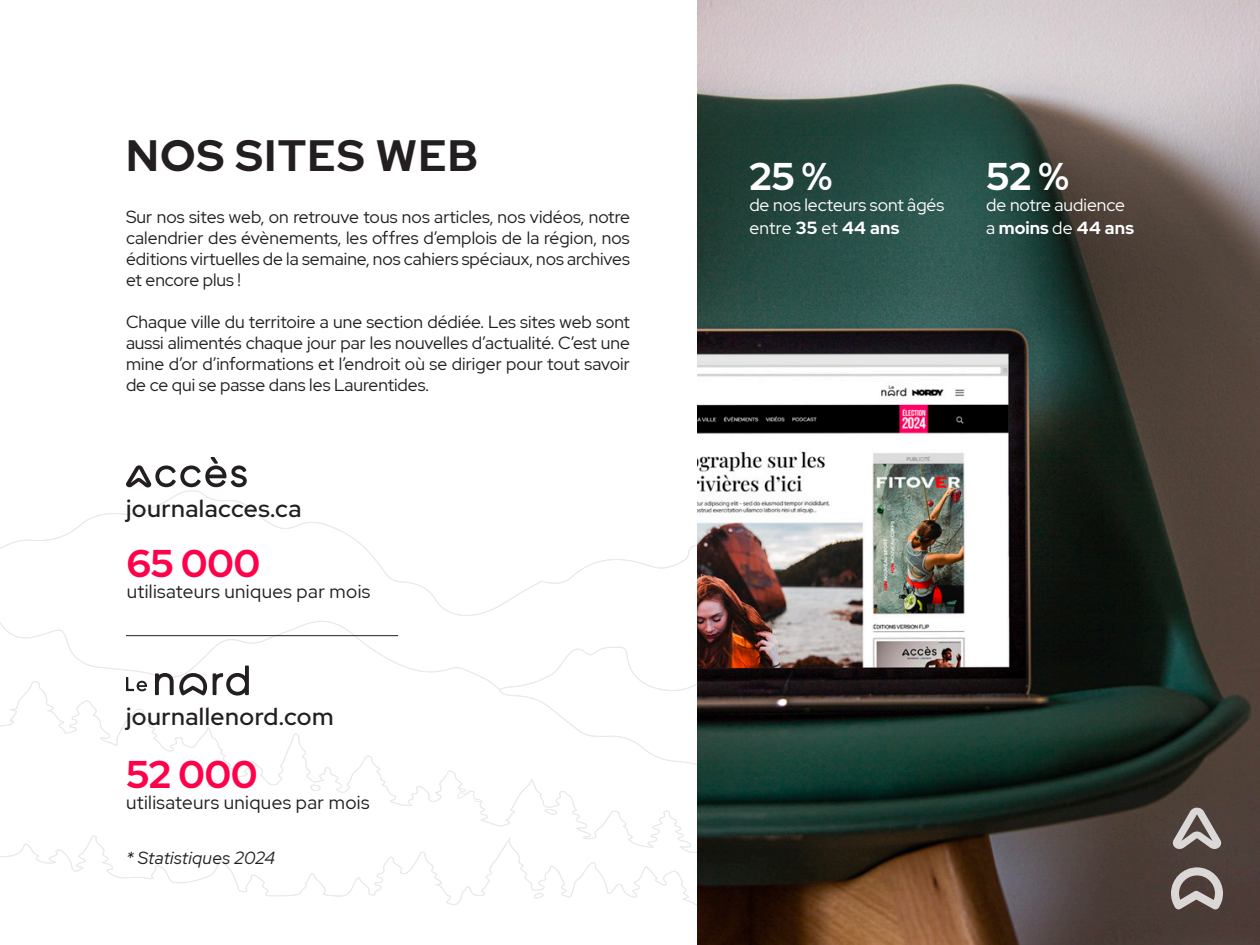
<style>
.page{position:relative;width:1260px;height:945px;background:#fff}
.page>*{position:absolute;margin:0;border:0;box-sizing:border-box;transform-origin:0 0}
.t1{font:700 43.75px "Red Hat Display";letter-spacing:.03em;color:#231f20}
.t2{font:700 38.5px "Red Hat Display";color:#ff004a}
.t3{font:700 38.5px "Red Hat Display";color:#fff}
.t4{font:500 24.5px "Red Hat Display";letter-spacing:.02em;color:#231f20}
.t5{font:18.9px "Red Hat Display";letter-spacing:.02em;color:#231f20}
.t6{font:17.5px/21px "Red Hat Display";color:#231f20;text-align:justify}
.t7{font:17.5px/22.8px "Red Hat Display";color:#fff}
.t8{font:italic 17.5px "Red Hat Display";letter-spacing:.02em;color:#231f20}
.s1{font-weight:700}
</style>
<div class="page">
<svg style="left:0;top:517px;width:698px;height:391px"></svg>
<svg style="left:498px;top:480px;width:200px;height:328px"></svg>
<svg style="left:534px;top:892px;width:10px;height:7px"></svg>
<svg style="left:9px;top:719px;width:4px;height:4px"></svg>
<svg style="left:310px;top:784px;width:11px;height:8px"></svg>
<svg style="left:544px;top:808px;width:14px;height:9px"></svg>
<img style="left:698px;top:0;width:562px;height:945px">
<svg style="left:126px;top:457px;width:121px;height:31px"></svg>
<svg style="left:126px;top:677px;width:21px;height:14px"></svg>
<svg style="left:213px;top:666px;width:36px;height:30px"></svg>
<svg style="left:155px;top:673px;width:52px;height:22px"></svg>
<hr style="left:126px;top:635px;width:272px;height:1px;background:#231f20">
<svg style="left:1172px;top:808px;width:50px;height:41px;background:#8c837f"></svg>
<svg style="left:1171px;top:867px;width:52px;height:43px;background:#918885"></svg>
<h1 class="t1" style="left:126px;top:138px;width:354px">NOS SITES WEB</h1>
<p class="t6" style="left:126px;top:208px;width:506px">Sur nos sites web, on retrouve tous nos articles, nos vidéos, notre calendrier des évènements, les offres d’emplois de la région, nos éditions virtuelles de la semaine, nos cahiers spéciaux, nos archives et encore plus !</p>
<p class="t6" style="left:126px;top:313px;width:506px">Chaque ville du territoire a une section dédiée. Les sites web sont aussi alimentés chaque jour par les nouvelles d’actualité. C’est une mine d’or d’informations et l’endroit où se diriger pour tout savoir de ce qui se passe dans les Laurentides.</p>
<h3 class="t4" style="left:126px;top:499px;width:177px">journalacces.ca</h3>
<h2 class="t2" style="left:127px;top:548px;width:135px">65 000</h2>
<p class="t5" style="left:127px;top:584px;width:245px">utilisateurs uniques par mois</p>
<h3 class="t4" style="left:126px;top:707px;width:209px">journallenord.com</h3>
<h2 class="t2" style="left:126px;top:759px;width:133px">52 000</h2>
<p class="t5" style="left:126px;top:794px;width:245px">utilisateurs uniques par mois</p>
<p class="t8" style="left:126px;top:851px;width:151px">* Statistiques 2024</p>
<h2 class="t3" style="left:749px;top:161px;width:85px">25 %</h2>
<p class="t7" style="left:749px;top:195px;width:197px">de nos lecteurs sont âgés entre <span class="s1">35</span> et <span class="s1">44 ans</span></p>
<h2 class="t3" style="left:986px;top:161px;width:84px">52 %</h2>
<p class="t7" style="left:986px;top:195px;width:149px">de notre audience a <span class="s1">moins</span> de <span class="s1">44 ans</span></p>
</div>
